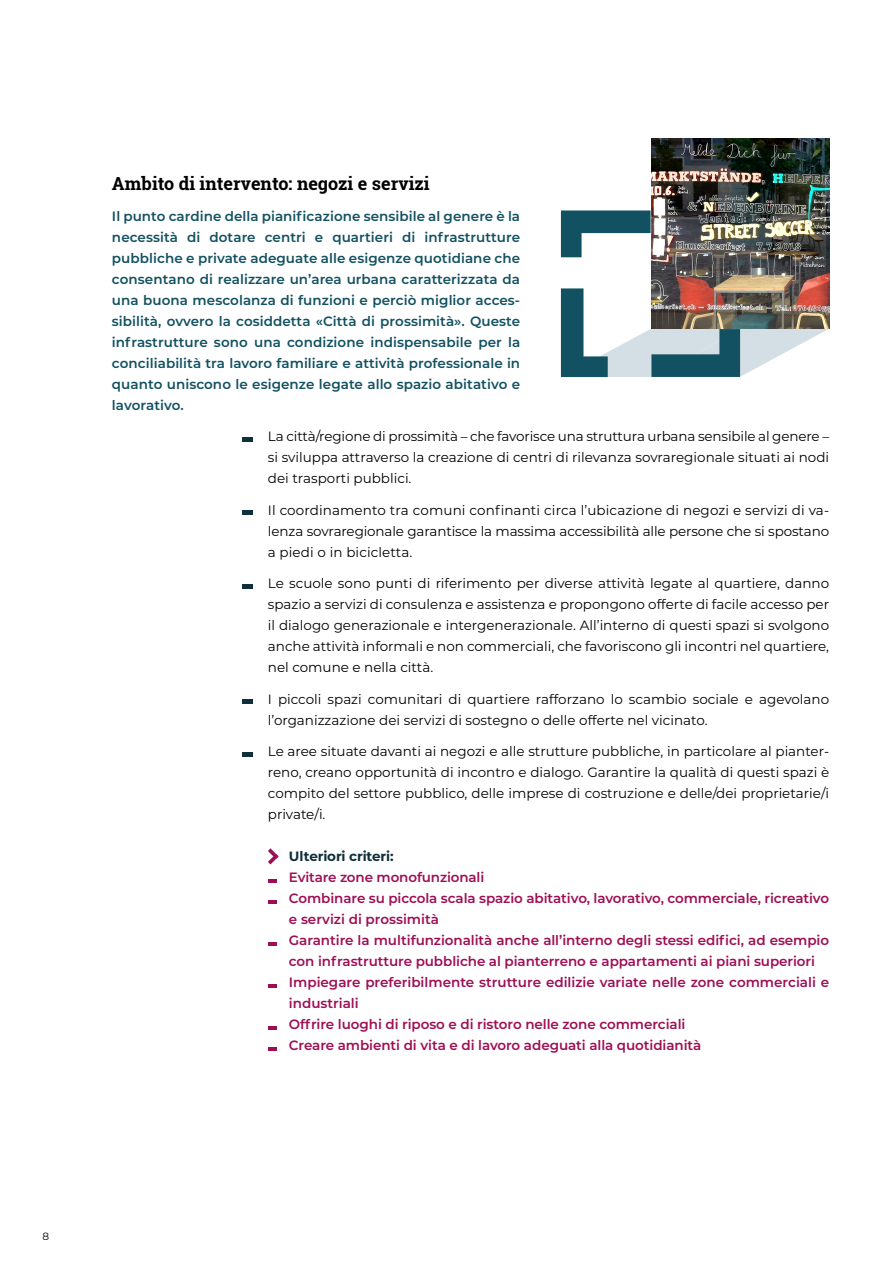
<style>
.page{position:relative;width:893px;height:1263px;background:#fff}
.page>*{position:absolute;margin:0;border:0;box-sizing:border-box;transform-origin:0 0}
.t1{font:700 18px "Roboto Slab";color:#000}
.t2{font:13.5px/21px "Montserrat";color:#000;text-align:justify}
.t3{font:600 13.5px/21px "Montserrat";letter-spacing:.005em;color:#125161;text-align:justify}
.t4{font:600 13.5px/21px "Montserrat";letter-spacing:-.005em;color:#9e0e54}
.t5{font:700 13.5px "Montserrat";letter-spacing:-.01em;color:#0f2f3a}
.t6{font:10.5px "Montserrat";color:#000}
</style>
<div class="page">
<hr style="left:242px;top:437px;width:11px;height:4px;background:#0f2f3a">
<hr style="left:242px;top:511px;width:11px;height:4px;background:#0f2f3a">
<hr style="left:242px;top:584px;width:11px;height:4px;background:#0f2f3a">
<hr style="left:242px;top:700px;width:11px;height:4px;background:#0f2f3a">
<hr style="left:242px;top:752px;width:11px;height:4px;background:#0f2f3a">
<svg style="left:268px;top:848px;width:11px;height:16px"></svg>
<svg style="left:268px;top:879px;width:8px;height:3px"></svg>
<svg style="left:268px;top:900px;width:8px;height:3px"></svg>
<svg style="left:268px;top:942px;width:8px;height:3px"></svg>
<svg style="left:268px;top:984px;width:8px;height:3px"></svg>
<svg style="left:268px;top:1026px;width:8px;height:3px"></svg>
<svg style="left:268px;top:1047px;width:8px;height:3px"></svg>
<svg style="left:561px;top:288px;width:267px;height:89px"></svg>
<svg style="left:561px;top:210px;width:90px;height:47px"></svg>
<img style="left:651px;top:139px;width:178px;height:190px">
<h1 class="t1" style="left:112px;top:171px;width:319px">Ambito di intervento: negozi e servizi</h1>
<p class="t3" style="left:112px;top:205px;width:410px">Il punto cardine della pianificazione sensibile al genere è la necessità di dotare centri e quartieri di infrastrutture pubbliche e private adeguate alle esigenze quotidiane che consentano di realizzare un’area urbana caratterizzata da una buona mescolanza di funzioni e perciò miglior acces&shy;sibilità, ovvero la cosiddetta «Città di prossimità». Queste infrastrutture sono una condizione indispensabile per la conciliabilità tra lavoro familiare e attività professionale in quanto uniscono le esigenze legate allo spazio abitativo e lavorativo.</p>
<p class="t2" style="left:268px;top:426px;width:563px">La città/regione di prossimità – che favorisce una struttura urbana sensibile al genere – si sviluppa attraverso la creazione di centri di rilevanza sovraregionale situati ai nodi dei trasporti pubblici.</p>
<p class="t2" style="left:268px;top:499px;width:563px">Il coordinamento tra comuni confinanti circa l’ubicazione di negozi e servizi di va&shy;lenza sovraregionale garantisce la massima accessibilità alle persone che si spostano a piedi o in bicicletta.</p>
<p class="t2" style="left:268px;top:573px;width:563px">Le scuole sono punti di riferimento per diverse attività legate al quartiere, danno spazio a servizi di consulenza e assistenza e propongono offerte di facile accesso per il dialogo generazionale e intergenerazionale. All’interno di questi spazi si svolgono anche attività informali e non commerciali, che favoriscono gli incontri nel quartiere, nel comune e nella città.</p>
<p class="t2" style="left:268px;top:688px;width:563px">I piccoli spazi comunitari di quartiere rafforzano lo scambio sociale e agevolano l’organizzazione dei servizi di sostegno o delle offerte nel vicinato.</p>
<p class="t2" style="left:268px;top:741px;width:563px">Le aree situate davanti ai negozi e alle strutture pubbliche, in particolare al pianter&shy;reno, creano opportunità di incontro e dialogo. Garantire la qualità di questi spazi è compito del settore pubblico, delle imprese di costruzione e delle/dei proprietarie/i private/i.</p>
<p class="t5" style="left:289px;top:847px;width:106px">Ulteriori criteri:</p>
<p class="t4" style="left:289px;top:866px;width:542px">Evitare zone monofunzionali<br>Combinare su piccola scala spazio abitativo, lavorativo, commerciale, ricreativo e servizi di prossimità<br>Garantire la multifunzionalità anche all’interno degli stessi edifici, ad esempio con infrastrutture pubbliche al pianterreno e appartamenti ai piani superiori Impiegare preferibilmente strutture edilizie variate nelle zone commerciali e industriali<br>Offrire luoghi di riposo e di ristoro nelle zone commerciali<br>Creare ambienti di vita e di lavoro adeguati alla quotidianità</p>
<p class="t6" style="left:43px;top:1229px;width:8px">8</p>
</div>
